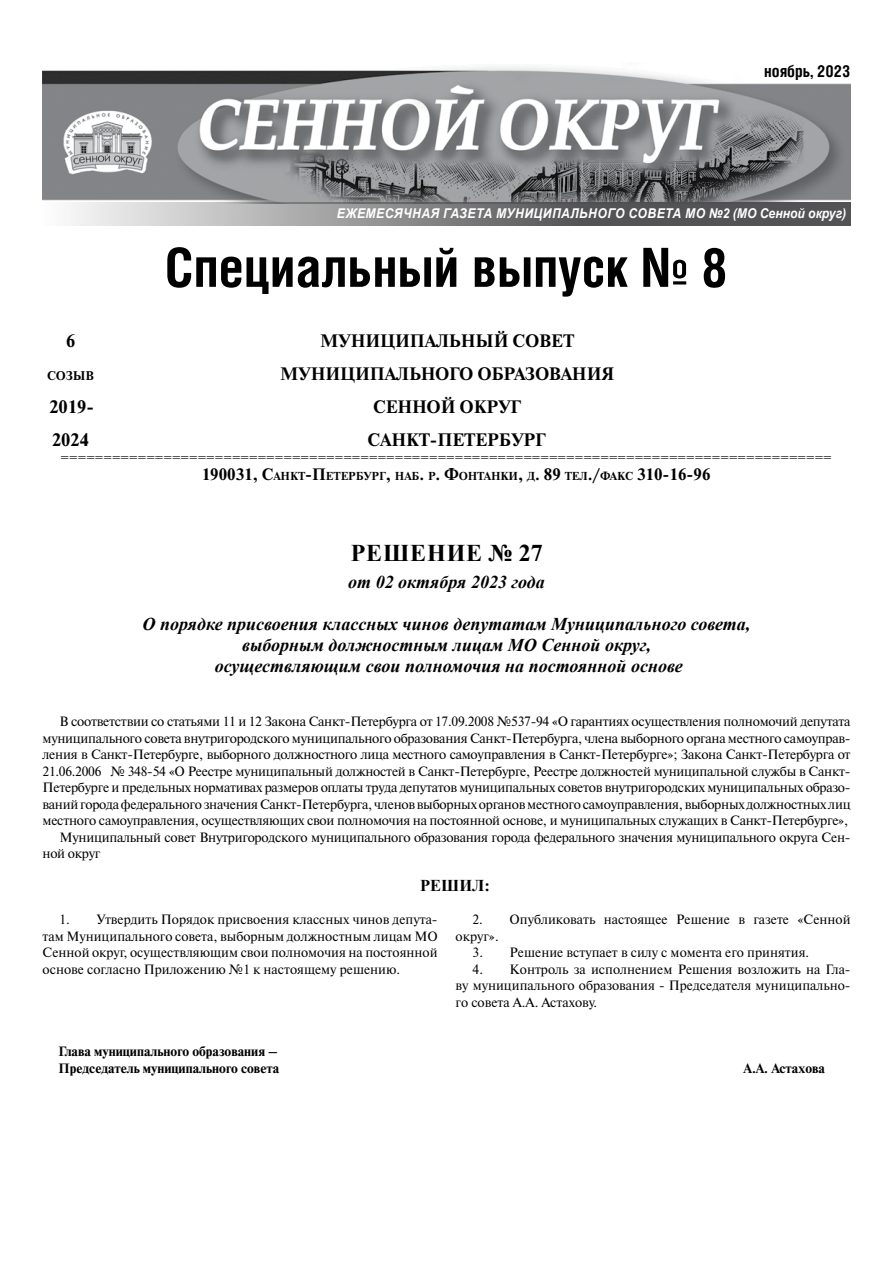
<style>
.page{position:relative;width:893px;height:1263px;background:#fff}
.page>*{position:absolute;margin:0;border:0;box-sizing:border-box;transform-origin:0 0}
.t1{font:700 54px "Helios Cond";color:#000}
.t2{font:700 24px "Times New Roman";letter-spacing:.035em;color:#000}
.t3{font:italic 700 18px/21px "Times New Roman";color:#000;text-align:center}
.t4{font:700 18px "Newton C";color:#000}
.t5{font:700 16.5px "Newton C";color:#000}
.t6{font:700 16.5px "Helios Cond";color:#000}
.t7{font:700 16.5px "Times New Roman";color:#000}
.t8{font:13.5px/16.5px "Newton C";letter-spacing:-.02em;color:#000;text-align:justify}
.t9{font:13.5px/16.5px "Newton C";color:#000}
.t10{font:700 13.5px/16.5px "Newton C";color:#000}
.t11{font:italic 700 13.5px "Arial";letter-spacing:.035em;color:#fff;scale:.9 1}
.t12{font:700 12.6px "Newton C";color:#000}
.t13{font:12px "Newton C";color:#000}
.t14{font:700 11.55px "Newton C";color:#000}
.s1{font-size:11.55px}
.s2{font-size:16.5px}
</style>
<div class="page">
<img style="left:43px;top:66px;width:807px;height:136px">
<svg style="left:71px;top:202px;width:779px;height:24px;background:#868687"></svg>
<p class="t6" style="left:764px;top:61px;width:88px">ноябрь, 2023</p>
<p class="t11" style="left:337px;top:205px;width:567px">Ежемесячная газета Муниципального совета МО №2 (МО Сенной округ)</p>
<h1 class="t1" style="left:165px;top:235px;width:565px">Специальный выпуск № 8</h1>
<h3 class="t4" style="left:66px;top:331px;width:11px">6</h3>
<h3 class="t4" style="left:320px;top:331px;width:256px">МУНИЦИПАЛЬНЫЙ СОВЕТ</h3>
<p class="t12" style="left:47px;top:368px;width:38px">созыв</p>
<h3 class="t4" style="left:280px;top:364px;width:336px">МУНИЦИПАЛЬНОГО ОБРАЗОВАНИЯ</h3>
<h3 class="t4" style="left:49px;top:397px;width:46px">2019-</h3>
<h3 class="t4" style="left:373px;top:397px;width:150px">СЕННОЙ ОКРУГ</h3>
<h3 class="t4" style="left:52px;top:430px;width:38px">2024</h3>
<h3 class="t4" style="left:368px;top:430px;width:180px">САНКТ-ПЕТЕРБУРГ</h3>
<p class="t13" style="left:61px;top:452px;width:773px">==========================================================================================</p>
<p class="t5" style="left:202px;top:465px;width:81px">190031, С<span class="s1">анкт</span></p>
<p class="t14" style="left:305px;top:470px;width:30px"><span class="s2">-П</span>етербург</p>
<p class="t14" style="left:386px;top:470px;width:83px"><span class="s2">,</span> наб<span class="s2">.</span> р<span class="s2">. Ф</span>онтанки</p>
<p class="t14" style="left:518px;top:470px;width:92px"><span class="s2">,</span> д<span class="s2">. 89</span> тел <span class="s2">./</span>факс</p>
<p class="t5" style="left:637px;top:465px;width:75px">310-16-96</p>
<h2 class="t2" style="left:351px;top:536px;width:193px">РЕШЕНИЕ № 27</h2>
<h3 class="t3" style="left:348px;top:571px;width:198px">от 02 октября 2023 года</h3>
<h3 class="t3" style="left:143px;top:613px;width:609px">О порядке присвоения классных чинов депутатам Муниципального совета, выборным должностным лицам МО Сенной округ,<br>осуществляющим свои полномочия на постоянной основе</h3>
<p class="t8" style="left:60px;top:713px;width:792px">В соответствии со статьями 11 и 12 Закона Санкт-Петербурга от 17.09.2008 №537-94 «О гарантиях осуществления полномочий депутата</p>
<p class="t8" style="left:43px;top:730px;width:809px">муниципального совета внутригородского муниципального образования Санкт-Петербурга, члена выборного органа местного самоуправ-</p>
<p class="t8" style="left:43px;top:746px;width:810px">ления в Санкт-Петербурге, выборного должностного лица местного самоуправления в Санкт-Петербурге»; Закона Санкт-Петербурга от</p>
<p class="t8" style="left:43px;top:763px;width:810px">21.06.2006 № 348-54 «О Реестре муниципальный должностей в Санкт-Петербурге, Реестре должностей муниципальной службы в Санкт-</p>
<p class="t8" style="left:43px;top:779px;width:809px">Петербурге и предельных нормативах размеров оплаты труда депутатов муниципальных советов внутригородских муниципальных образо-</p>
<p class="t8" style="left:43px;top:796px;width:810px">ваний города федерального значения Санкт-Петербурга, членов выборных органов местного самоуправления, выборных должностных лиц</p>
<p class="t8" style="left:43px;top:812px;width:807px">местного самоуправления, осуществляющих свои полномочия на постоянной основе, и муниципальных служащих в Санкт-Петербурге»,</p>
<p class="t8" style="left:60px;top:829px;width:792px">Муниципальный совет Внутригородского муниципального образования города федерального значения муниципального округа Сен-</p>
<p class="t8" style="left:43px;top:845px;width:59px">ной округ</p>
<p class="t7" style="left:420px;top:874px;width:71px">РЕШИЛ:</p>
<p class="t8" style="left:43px;top:911px;width:396px;text-indent:17px">1. Утвердить Порядок присвоения классных чинов депута&shy;там Муниципального совета, выборным должностным лицам МО Сенной округ, осуществляющим свои полномочия на постоянной основе согласно Приложению №1 к настоящему решению.</p>
<p class="t9" style="left:456px;top:911px;width:396px;text-indent:17px">2. Опубликовать настоящее Решение в газете «Сенной округ».</p>
<p class="t9" style="left:473px;top:944px;width:338px">3. Решение вступает в силу с момента его принятия.</p>
<p class="t8" style="left:456px;top:961px;width:396px;text-indent:17px">4. Контроль за исполнением Решения возложить на Гла&shy;ву муниципального образования - Председателя муниципально&shy;го совета А.А. Астахову.</p>
<p class="t10" style="left:59px;top:1043px;width:222px">Глава муниципального образования –<br>Председатель муниципального совета</p>
<p class="t10" style="left:744px;top:1060px;width:83px">А.А. Астахова</p>
</div>
